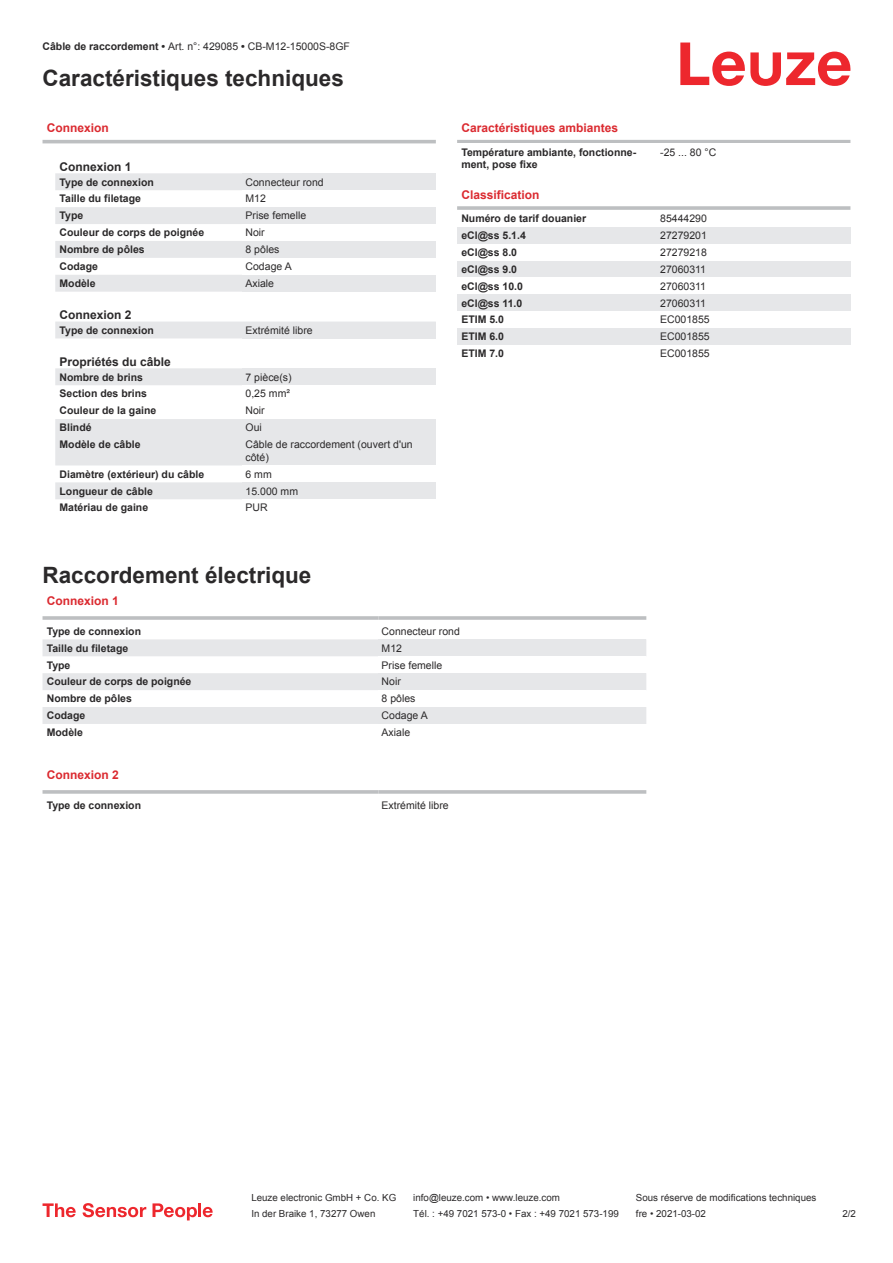
<style>
.page{position:relative;width:893px;height:1263px;background:#fff}
.page>*{position:absolute;margin:0;border:0;box-sizing:border-box;transform-origin:0 0}
.t1{font:700 22.5px "Arial";color:#2b292a}
.t2{font:700 12px "Arial";color:#db2a30}
.t3{font:700 12px "Arial";color:#2b292a}
.t4{font:700 10.5px/12.6px "Arial";color:#2b292a}
.t5{font:10.5px/12.6px "Arial";color:#2b292a}
.t6{font:9.75px "Arial";color:#2b292a}
.s1{font-weight:700}
</style>
<div class="page">
<svg style="left:680px;top:43px;width:170px;height:43px"></svg>
<svg style="left:55px;top:173px;width:381px;height:326px"></svg>
<hr style="left:43px;top:140px;width:393px;height:3px;background:#bdbfc1">
<div style="left:242px;top:173px;width:194px;height:17px;background:#e6e7e9"></div>
<div style="left:242px;top:190px;width:194px;height:17px;background:#fff"></div>
<div style="left:242px;top:207px;width:194px;height:17px;background:#e6e7e9"></div>
<div style="left:242px;top:224px;width:194px;height:17px;background:#fff"></div>
<div style="left:242px;top:241px;width:194px;height:17px;background:#e6e7e9"></div>
<div style="left:242px;top:258px;width:194px;height:17px;background:#fff"></div>
<div style="left:242px;top:275px;width:194px;height:17px;background:#e6e7e9"></div>
<div style="left:242px;top:322px;width:194px;height:16px;background:#e6e7e9"></div>
<div style="left:242px;top:368px;width:194px;height:17px;background:#e6e7e9"></div>
<div style="left:242px;top:385px;width:194px;height:17px;background:#fff"></div>
<div style="left:242px;top:402px;width:194px;height:17px;background:#fff"></div>
<div style="left:242px;top:419px;width:194px;height:17px;background:#e6e7e9"></div>
<div style="left:242px;top:436px;width:194px;height:29px;background:#e6e7e9"></div>
<div style="left:242px;top:465px;width:194px;height:17px;background:#fff"></div>
<div style="left:242px;top:482px;width:194px;height:17px;background:#e6e7e9"></div>
<svg style="left:43px;top:639px;width:335px;height:85px;fill:#e6e7e9"></svg>
<hr style="left:43px;top:616px;width:335px;height:4px;background:#c3c5c7">
<svg style="left:378px;top:616px;width:268px;height:4px"></svg>
<div style="left:378px;top:639px;width:268px;height:17px;background:#e6e7e9"></div>
<div style="left:378px;top:673px;width:268px;height:17px;background:#e6e7e9"></div>
<div style="left:378px;top:707px;width:268px;height:17px;background:#e6e7e9"></div>
<svg style="left:43px;top:790px;width:335px;height:4px"></svg>
<hr style="left:378px;top:790px;width:268px;height:4px;background:#c6c7c9">
<hr style="left:457px;top:140px;width:393px;height:3px;background:#bdbfc1">
<hr style="left:457px;top:206px;width:393px;height:4px;background:#c6c8c9">
<div style="left:457px;top:227px;width:200px;height:17px;background:#e6e7e9"></div>
<div style="left:657px;top:227px;width:193px;height:17px;background:#e6e7e9"></div>
<div style="left:457px;top:261px;width:200px;height:16px;background:#e6e7e9"></div>
<div style="left:657px;top:261px;width:193px;height:16px;background:#e6e7e9"></div>
<div style="left:457px;top:294px;width:200px;height:17px;background:#e6e7e9"></div>
<div style="left:657px;top:294px;width:193px;height:17px;background:#e6e7e9"></div>
<div style="left:457px;top:328px;width:200px;height:17px;background:#e6e7e9"></div>
<div style="left:657px;top:328px;width:193px;height:17px;background:#e6e7e9"></div>
<svg style="left:43px;top:1203px;width:33px;height:14px"></svg>
<svg style="left:83px;top:1203px;width:63px;height:14px"></svg>
<svg style="left:153px;top:1203px;width:44px;height:17px"></svg>
<hr style="left:198px;top:1203px;width:3px;height:14px;background:#ed272d">
<svg style="left:203px;top:1207px;width:10px;height:10px"></svg>
<p class="t5" style="left:43px;top:41px;width:309px"><span class="s1">Câble de raccordement •</span> Art. n°: 429085 <span class="s1">•</span> CB-M12-15000S-8GF</p>
<h1 class="t1" style="left:43px;top:70px;width:303px">Caractéristiques techniques</h1>
<p class="t2" style="left:47px;top:123px;width:64px">Connexion</p>
<p class="t3" style="left:60px;top:162px;width:74px">Connexion 1</p>
<p class="t4" style="left:60px;top:176px;width:96px">Type de connexion</p>
<p class="t5" style="left:246px;top:176px;width:80px">Connecteur rond</p>
<p class="t4" style="left:60px;top:193px;width:83px">Taille du filetage</p>
<p class="t5" style="left:246px;top:193px;width:22px">M12</p>
<p class="t4" style="left:60px;top:210px;width:25px">Type</p>
<p class="t5" style="left:246px;top:210px;width:62px">Prise femelle</p>
<p class="t4" style="left:60px;top:227px;width:146px">Couleur de corps de poignée</p>
<p class="t5" style="left:246px;top:227px;width:21px">Noir</p>
<p class="t4" style="left:60px;top:244px;width:87px">Nombre de pôles</p>
<p class="t5" style="left:246px;top:244px;width:35px">8 pôles</p>
<p class="t4" style="left:60px;top:261px;width:40px">Codage</p>
<p class="t5" style="left:246px;top:261px;width:48px">Codage A</p>
<p class="t4" style="left:60px;top:278px;width:38px">Modèle</p>
<p class="t5" style="left:246px;top:278px;width:30px">Axiale</p>
<p class="t3" style="left:60px;top:311px;width:74px">Connexion 2</p>
<p class="t4" style="left:60px;top:325px;width:96px">Type de connexion</p>
<p class="t5" style="left:246px;top:325px;width:69px">Extrémité libre</p>
<p class="t3" style="left:60px;top:357px;width:113px">Propriétés du câble</p>
<p class="t4" style="left:60px;top:371px;width:85px">Nombre de brins</p>
<p class="t5" style="left:246px;top:371px;width:48px">7 pièce(s)</p>
<p class="t4" style="left:60px;top:388px;width:89px">Section des brins</p>
<p class="t5" style="left:246px;top:388px;width:46px">0,25 mm²</p>
<p class="t4" style="left:60px;top:405px;width:98px">Couleur de la gaine</p>
<p class="t5" style="left:246px;top:405px;width:21px">Noir</p>
<p class="t4" style="left:60px;top:422px;width:34px">Blindé</p>
<p class="t5" style="left:246px;top:422px;width:18px">Oui</p>
<p class="t4" style="left:60px;top:439px;width:83px">Modèle de câble</p>
<p class="t5" style="left:246px;top:439px;width:169px">Câble de raccordement (ouvert d'un côté)</p>
<p class="t4" style="left:60px;top:469px;width:146px">Diamètre (extérieur) du câble</p>
<p class="t5" style="left:246px;top:469px;width:28px">6 mm</p>
<p class="t4" style="left:60px;top:486px;width:95px">Longueur de câble</p>
<p class="t5" style="left:246px;top:485px;width:54px">15.000 mm</p>
<p class="t4" style="left:60px;top:502px;width:90px">Matériau de gaine</p>
<p class="t5" style="left:246px;top:502px;width:24px">PUR</p>
<p class="t2" style="left:461px;top:123px;width:158px">Caractéristiques ambiantes</p>
<p class="t4" style="left:461px;top:147px;width:176px">Température ambiante, fonctionne&shy;ment, pose fixe</p>
<p class="t5" style="left:660px;top:147px;width:58px">-25 ... 80 °C</p>
<p class="t2" style="left:461px;top:190px;width:80px">Classification</p>
<p class="t4" style="left:461px;top:213px;width:126px">Numéro de tarif douanier</p>
<p class="t5" style="left:660px;top:213px;width:48px">85444290</p>
<p class="t4" style="left:461px;top:230px;width:66px">eCl@ss 5.1.4</p>
<p class="t5" style="left:660px;top:230px;width:48px">27279201</p>
<p class="t4" style="left:461px;top:247px;width:57px">eCl@ss 8.0</p>
<p class="t5" style="left:660px;top:247px;width:48px">27279218</p>
<p class="t4" style="left:461px;top:264px;width:57px">eCl@ss 9.0</p>
<p class="t5" style="left:660px;top:264px;width:47px">27060311</p>
<p class="t4" style="left:461px;top:281px;width:63px">eCl@ss 10.0</p>
<p class="t5" style="left:660px;top:281px;width:47px">27060311</p>
<p class="t4" style="left:461px;top:298px;width:63px">eCl@ss 11.0</p>
<p class="t5" style="left:660px;top:298px;width:47px">27060311</p>
<p class="t4" style="left:461px;top:314px;width:44px">ETIM 5.0</p>
<p class="t5" style="left:660px;top:314px;width:51px">EC001855</p>
<p class="t4" style="left:461px;top:331px;width:44px">ETIM 6.0</p>
<p class="t5" style="left:660px;top:331px;width:51px">EC001855</p>
<p class="t4" style="left:461px;top:348px;width:44px">ETIM 7.0</p>
<p class="t5" style="left:660px;top:348px;width:51px">EC001855</p>
<h1 class="t1" style="left:43px;top:567px;width:270px">Raccordement électrique</h1>
<p class="t2" style="left:47px;top:597px;width:74px">Connexion 1</p>
<p class="t4" style="left:47px;top:626px;width:96px">Type de connexion</p>
<p class="t5" style="left:382px;top:626px;width:80px">Connecteur rond</p>
<p class="t4" style="left:47px;top:643px;width:83px">Taille du filetage</p>
<p class="t5" style="left:382px;top:642px;width:22px">M12</p>
<p class="t4" style="left:47px;top:659px;width:25px">Type</p>
<p class="t5" style="left:382px;top:659px;width:62px">Prise femelle</p>
<p class="t4" style="left:47px;top:676px;width:146px">Couleur de corps de poignée</p>
<p class="t5" style="left:382px;top:676px;width:21px">Noir</p>
<p class="t4" style="left:47px;top:693px;width:87px">Nombre de pôles</p>
<p class="t5" style="left:382px;top:693px;width:35px">8 pôles</p>
<p class="t4" style="left:47px;top:710px;width:40px">Codage</p>
<p class="t5" style="left:382px;top:710px;width:48px">Codage A</p>
<p class="t4" style="left:47px;top:727px;width:38px">Modèle</p>
<p class="t5" style="left:382px;top:727px;width:30px">Axiale</p>
<p class="t2" style="left:47px;top:770px;width:74px">Connexion 2</p>
<p class="t4" style="left:47px;top:800px;width:96px">Type de connexion</p>
<p class="t5" style="left:382px;top:799px;width:69px">Extrémité libre</p>
<p class="t6" style="left:251px;top:1194px;width:146px">Leuze electronic GmbH + Co. KG</p>
<p class="t6" style="left:413px;top:1194px;width:148px">info@leuze.com • www.leuze.com</p>
<p class="t6" style="left:636px;top:1194px;width:182px">Sous réserve de modifications techniques</p>
<p class="t6" style="left:251px;top:1210px;width:126px">In der Braike 1, 73277 Owen</p>
<p class="t6" style="left:413px;top:1210px;width:207px">Tél. : +49 7021 573-0 • Fax : +49 7021 573-199</p>
<p class="t6" style="left:636px;top:1210px;width:72px">fre • 2021-03-02</p>
<p class="t6" style="left:842px;top:1210px;width:15px">2 /2</p>
</div>
